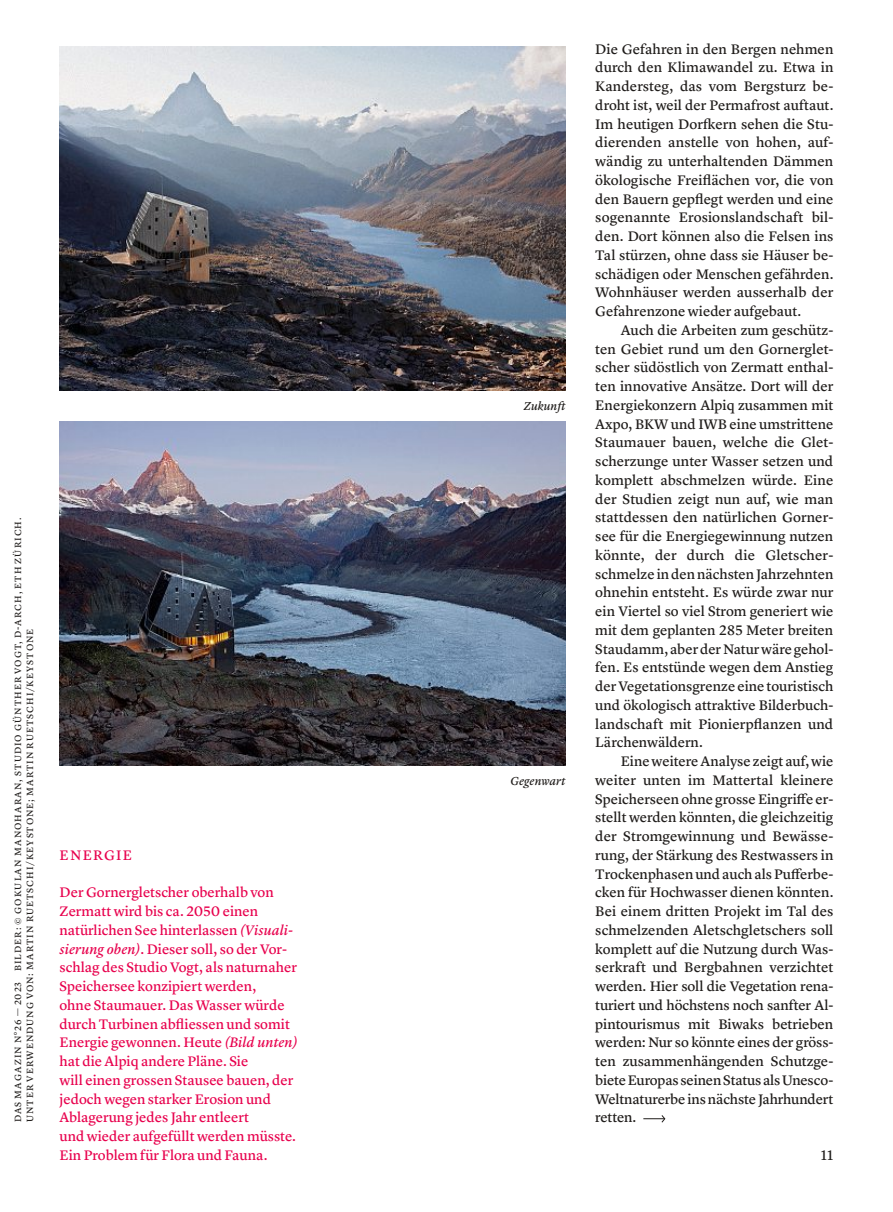
<style>
.page{position:relative;width:893px;height:1212px;background:#fff}
.page>*{position:absolute;margin:0;border:0;box-sizing:border-box;transform-origin:0 0}
.t1{font:14.4px/18.8px "Lyon Text Regular No.2 OV BIDONU";color:#1f1c1a;text-align:justify}
.t2{font:14.4px/18.8px "Lyon Text Regular No.2 OV BIDONU";color:#e8004d}
.t3{font:14.4px "Lyon Text Regular No.2 OV BIDONU";letter-spacing:.085em;color:#e8004d}
.t4{font:12px "Lyon Text Regular No.2 Italic OV BIDONV";letter-spacing:.005em;color:#1f1c1a}
.t5{font:9.3px/12px "Lyon Text Regular No.2 OV BIDONU";letter-spacing:.115em;color:#1f1c1a}
.s1{font-family:"Lyon Text Regular No.2 Italic OV BIDONV"}
</style>
<div class="page">
<svg style="left:643px;top:1115px;width:23px;height:8px"></svg>
<img style="left:60px;top:47px;width:506px;height:344px">
<img style="left:60px;top:422px;width:506px;height:344px">
<p class="t5" style="left:12px;top:1122px;width:606px;rotate:-90deg">DAS MAGAZIN N°26 — 2023 BILDER: © GOKULAN MANOHARAN, STUDIO GÜNTHER VOGT, D-ARCH, ETH ZÜRICH.<br>UNTER VERWENDUNG VON: MARTIN RUETSCHI/KEYSTONE; MARTIN RUETSCHI/KEYSTONE</p>
<p class="t3" style="left:60px;top:846px;width:74px">ENERGIE</p>
<p class="t2" style="left:60px;top:883px;width:241px">Der Gornergletscher oberhalb von Zermatt wird bis ca. 2050 einen natürlichen See hinterlassen <span class="s1">(Visuali&shy;sierung oben)</span>. Dieser soll, so der Vor&shy;schlag des Studio Vogt, als naturnaher Speichersee konzipiert werden,<br>ohne Staumauer. Das Wasser würde durch Turbinen abfliessen und somit Energie gewonnen. Heute <span class="s1">(Bild unten) </span>hat die Alpiq andere Pläne. Sie<br>will einen grossen Stausee bauen, der jedoch wegen starker Erosion und Ablagerung jedes Jahr entleert<br>und wieder aufgefüllt werden müsste.<br>Ein Problem für Flora und Fauna.</p>
<p class="t4" style="left:524px;top:399px;width:43px">Zukunft</p>
<p class="t4" style="left:511px;top:774px;width:56px">Gegenwart</p>
<p class="t1" style="left:595px;top:39px;width:240px">Die Gefahren in den Bergen nehmen durch den Klimawandel zu. Etwa in Kandersteg, das vom Bergsturz be&shy;droht ist, weil der Permafrost auftaut.<br>Im heutigen Dorfkern sehen die Stu&shy;dierenden anstelle von hohen, auf&shy;wändig zu unterhaltenden Dämmen ökologische Freiflächen vor, die von den Bauern gepflegt werden und eine sogenannte Erosionslandschaft bil&shy;den. Dort können also die Felsen ins Tal stürzen, ohne dass sie Häuser be&shy;schädigen oder Menschen gefährden.<br>Wohnhäuser werden ausserhalb der Gefahrenzone wieder aufgebaut.</p>
<p class="t1" style="left:595px;top:320px;width:240px;text-indent:26px">Auch die Arbeiten zum geschütz&shy;ten Gebiet rund um den Gornerglet&shy;scher südöstlich von Zermatt enthal&shy;ten innovative Ansätze. Dort will der Energiekonzern Alpiq zusammen mit Axpo, BKW und IWB eine umstrittene Staumauer bauen, welche die Glet&shy;scherzunge unter Wasser setzen und komplett abschmelzen würde. Eine der Studien zeigt nun auf, wie man stattdessen den natürlichen Gorner&shy;see für die Energiegewinnung nutzen könnte, der durch die Gletscher&shy;schmelzeindennächstenJahrzehnten ohnehin entsteht. Es würde zwar nur ein Viertel so viel Strom generiert wie mit dem geplanten 285 Meter breiten Staudamm,aberderNaturwäregehol&shy;fen. Es entstünde wegen dem Anstieg derVegetationsgrenze einetouristisch und ökologisch attraktive Bilderbuch&shy;landschaft mit Pionierpflanzen und Lärchenwäldern.</p>
<p class="t1" style="left:595px;top:752px;width:240px;text-indent:26px">EineweitereAnalysezeigtauf,wie weiter unten im Mattertal kleinere Speicherseenohne grosseEingriffe er&shy;stellt werden könnten, die gleichzeitig der Stromgewinnung und Bewässe&shy;rung, der Stärkung des Restwassers in TrockenphasenundauchalsPufferbe&shy;cken für Hochwasser dienen könnten.<br>Bei einem dritten Projekt im Tal des schmelzenden Aletschgletschers soll komplett auf die Nutzung durch Was&shy;serkraft und Bergbahnen verzichtet werden. Hier soll die Vegetation rena&shy;turiert und höchstens noch sanfter Al&shy;pintourismus mit Biwaks betrieben werden: Nur so könnte eines der gröss&shy;ten zusammenhängenden Schutzge&shy;bieteEuropasseinenStatusalsUnesco-WeltnaturerbeinsnächsteJahrhundert retten.</p>
<p class="t1" style="left:821px;top:1145px;width:14px">11</p>
</div>
